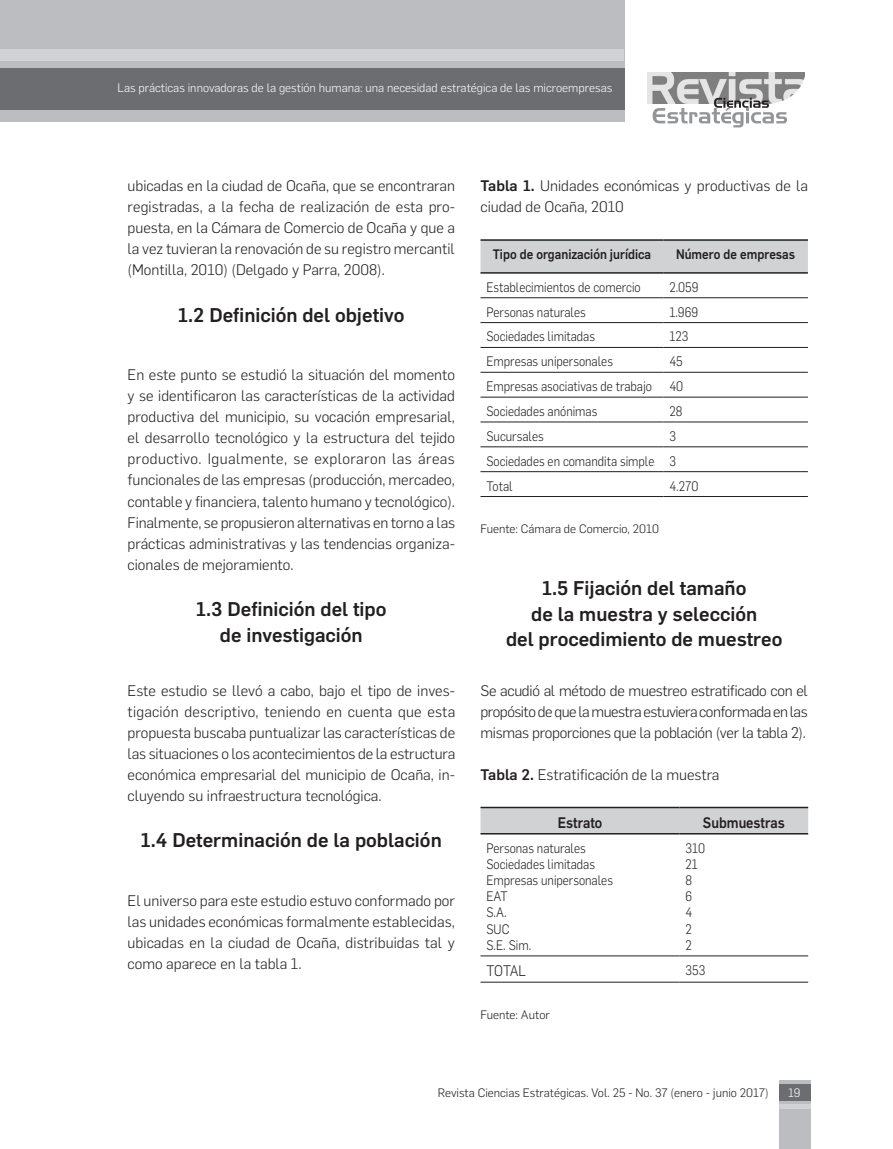
<style>
.page{position:relative;width:893px;height:1149px;background:#fff}
.page>*{position:absolute;margin:0;border:0;box-sizing:border-box;transform-origin:0 0}
.subtitulo_2{font:500 19.5px/25.5px "Flama";color:#231f20;text-align:center}
.corrido{font:300 15px/21px "Flama";color:#231f20;text-align:justify}
.titulos_tabla{font:500 15px "Flama";color:#231f20;scale:.9 1}
.tabla{font:300 15px "Flama";letter-spacing:-.015em;color:#231f20;scale:.9 1}
.tabla-2{font:300 13.5px "Flama";color:#231f20;scale:.9 1}
.titulos_tabla-2{font:500 13.5px "Flama";color:#231f20;scale:.9 1}
.fuente_gráficas{font:300 12px "Flama";color:#231f20}
.t1{font:300 12px "Flama";color:#fff}
.s1{font-weight:500}
</style>
<div class="page">
<div style="left:0;top:0;width:625px;height:122px;background:#bcbdc0"></div>
<img style="left:647px;top:72px;width:157px;height:31px">
<svg style="left:653px;top:98px;width:134px;height:29px"></svg>
<div style="left:0;top:68px;width:625px;height:41px;background:#6c6d70"></div>
<div style="left:0;top:49px;width:624px;height:12px;background:#d1d2d4"></div>
<div style="left:779px;top:1079px;width:31px;height:69px;background:#bcbdc0"></div>
<svg style="left:779px;top:1104px;width:31px;height:3px"></svg>
<div style="left:779px;top:1083px;width:31px;height:16px;background:#6c6d70"></div>
<div style="left:480px;top:241px;width:328px;height:31px;background:#d1d2d4"></div>
<hr style="left:480px;top:239px;width:183px;height:2px;background:#231f20">
<hr style="left:663px;top:239px;width:145px;height:2px;background:#231f20">
<hr style="left:480px;top:272px;width:183px;height:1px;background:#231f20">
<hr style="left:663px;top:272px;width:145px;height:1px;background:#231f20">
<hr style="left:480px;top:297px;width:183px;height:1px;background:#231f20">
<hr style="left:663px;top:297px;width:145px;height:1px;background:#231f20">
<hr style="left:480px;top:322px;width:183px;height:1px;background:#231f20">
<hr style="left:663px;top:322px;width:145px;height:1px;background:#231f20">
<hr style="left:480px;top:347px;width:183px;height:1px;background:#231f20">
<hr style="left:663px;top:347px;width:145px;height:1px;background:#231f20">
<hr style="left:480px;top:372px;width:183px;height:1px;background:#231f20">
<hr style="left:663px;top:372px;width:145px;height:1px;background:#231f20">
<hr style="left:480px;top:396px;width:183px;height:1px;background:#231f20">
<hr style="left:663px;top:396px;width:145px;height:1px;background:#231f20">
<hr style="left:480px;top:421px;width:183px;height:1px;background:#231f20">
<hr style="left:663px;top:421px;width:145px;height:1px;background:#231f20">
<hr style="left:480px;top:446px;width:183px;height:1px;background:#231f20">
<hr style="left:663px;top:446px;width:145px;height:1px;background:#231f20">
<hr style="left:480px;top:471px;width:183px;height:1px;background:#231f20">
<hr style="left:663px;top:471px;width:145px;height:1px;background:#231f20">
<hr style="left:480px;top:496px;width:183px;height:1px;background:#231f20">
<hr style="left:663px;top:496px;width:145px;height:1px;background:#231f20">
<div style="left:480px;top:808px;width:328px;height:24px;background:#d1d2d4"></div>
<hr style="left:480px;top:806px;width:200px;height:2px;background:#231f20">
<hr style="left:680px;top:806px;width:128px;height:2px;background:#231f20">
<hr style="left:480px;top:832px;width:200px;height:2px;background:#231f20">
<hr style="left:680px;top:832px;width:128px;height:2px;background:#231f20">
<hr style="left:480px;top:955px;width:200px;height:1px;background:#231f20">
<hr style="left:680px;top:955px;width:128px;height:1px;background:#231f20">
<hr style="left:480px;top:981px;width:200px;height:1px;background:#231f20">
<hr style="left:680px;top:981px;width:128px;height:1px;background:#231f20">
<p class="t1" style="left:117px;top:80px;width:496px">Las prácticas innovadoras de la gestión humana: una necesidad estratégica de las microempresas</p>
<p class="corrido" style="left:128px;top:174px;width:329px">ubicadas en la ciudad de Ocaña, que se encontraran registradas, a la fecha de realización de esta pro&shy;puesta, en la Cámara de Comercio de Ocaña y que a la vez tuvieran la renovación de su registro mercantil (Montilla, 2010) (Delgado y Parra, 2008).</p>
<p class="subtitulo_2" style="left:178px;top:300px;width:228px">1.2 Definición del objetivo</p>
<p class="corrido" style="left:128px;top:363px;width:329px">En este punto se estudió la situación del momento y se identificaron las características de la actividad productiva del municipio, su vocación empresarial, el desarrollo tecnológico y la estructura del tejido productivo. Igualmente, se exploraron las áreas funcionales de las empresas (producción, mercadeo, contable y financiera, talento humano y tecnológico).<br>Finalmente, se propusieron alternativas en torno a las prácticas administrativas y las tendencias organiza&shy;cionales de mejoramiento.</p>
<p class="subtitulo_2" style="left:196px;top:594px;width:192px">1.3 Definición del tipo de investigación</p>
<p class="corrido" style="left:128px;top:678px;width:329px">Este estudio se llevó a cabo, bajo el tipo de inves&shy;tigación descriptivo, teniendo en cuenta que esta propuesta buscaba puntualizar las características de las situaciones o los acontecimientos de la estructura económica empresarial del municipio de Ocaña, in&shy;cluyendo su infraestructura tecnológica.</p>
<p class="subtitulo_2" style="left:141px;top:825px;width:302px">1.4 Determinación de la población</p>
<p class="corrido" style="left:128px;top:888px;width:329px">El universo para este estudio estuvo conformado por las unidades económicas formalmente establecidas, ubicadas en la ciudad de Ocaña, distribuidas tal y como aparece en la tabla 1.</p>
<p class="corrido" style="left:480px;top:174px;width:329px"><span class="s1">Tabla 1.</span> Unidades económicas y productivas de la ciudad de Ocaña, 2010</p>
<p class="titulos_tabla-2" style="left:493px;top:244px;width:178px">Tipo de organización jurídica</p>
<p class="titulos_tabla-2" style="left:676px;top:244px;width:134px">Número de empresas</p>
<p class="tabla-2" style="left:486px;top:278px;width:173px">Establecimientos de comercio</p>
<p class="tabla-2" style="left:669px;top:278px;width:34px">2.059</p>
<p class="tabla-2" style="left:486px;top:302px;width:112px">Personas naturales</p>
<p class="tabla-2" style="left:669px;top:302px;width:33px">1.969</p>
<p class="tabla-2" style="left:486px;top:327px;width:122px">Sociedades limitadas</p>
<p class="tabla-2" style="left:669px;top:327px;width:22px">123</p>
<p class="tabla-2" style="left:486px;top:352px;width:142px">Empresas unipersonales</p>
<p class="tabla-2" style="left:669px;top:352px;width:16px">45</p>
<p class="tabla-2" style="left:486px;top:377px;width:185px">Empresas asociativas de trabajo</p>
<p class="tabla-2" style="left:669px;top:377px;width:17px">40</p>
<p class="tabla-2" style="left:486px;top:402px;width:125px">Sociedades anónimas</p>
<p class="tabla-2" style="left:669px;top:402px;width:16px">28</p>
<p class="tabla-2" style="left:486px;top:427px;width:65px">Sucursales</p>
<p class="tabla-2" style="left:669px;top:427px;width:9px">3</p>
<p class="tabla-2" style="left:486px;top:451px;width:188px">Sociedades en comandita simple</p>
<p class="tabla-2" style="left:669px;top:451px;width:9px">3</p>
<p class="tabla-2" style="left:486px;top:476px;width:31px">Total</p>
<p class="tabla-2" style="left:669px;top:476px;width:34px">4.270</p>
<p class="fuente_gráficas" style="left:480px;top:520px;width:180px">Fuente: Cámara de Comercio, 2010</p>
<p class="subtitulo_2" style="left:506px;top:573px;width:278px">1.5 Fijación del tamaño<br>de la muestra y selección<br>del procedimiento de muestreo</p>
<p class="corrido" style="left:480px;top:678px;width:329px">Se acudió al método de muestreo estratificado con el propósito de que la muestra estuviera conformada en las mismas proporciones que la población (ver la tabla 2).</p>
<p class="corrido" style="left:480px;top:762px;width:240px"><span class="s1">Tabla 2.</span> Estratificación de la muestra</p>
<p class="titulos_tabla" style="left:558px;top:811px;width:51px">Estrato</p>
<p class="titulos_tabla" style="left:703px;top:811px;width:92px">Submuestras</p>
<p class="tabla-2" style="left:486px;top:838px;width:112px">Personas naturales</p>
<p class="tabla-2" style="left:486px;top:854px;width:122px">Sociedades limitadas</p>
<p class="tabla-2" style="left:486px;top:870px;width:142px">Empresas unipersonales</p>
<p class="tabla-2" style="left:486px;top:887px;width:25px">EAT</p>
<p class="tabla-2" style="left:486px;top:903px;width:24px">S.A.</p>
<p class="tabla-2" style="left:486px;top:919px;width:27px">SUC</p>
<p class="tabla-2" style="left:486px;top:935px;width:51px">S.E. Sim.</p>
<p class="tabla-2" style="left:686px;top:838px;width:23px">310</p>
<p class="tabla-2" style="left:686px;top:854px;width:15px">21</p>
<p class="tabla-2" style="left:686px;top:870px;width:9px">8</p>
<p class="tabla-2" style="left:686px;top:887px;width:9px">6</p>
<p class="tabla-2" style="left:686px;top:903px;width:9px">4</p>
<p class="tabla-2" style="left:686px;top:919px;width:9px">2</p>
<p class="tabla-2" style="left:686px;top:935px;width:9px">2</p>
<p class="tabla" style="left:486px;top:960px;width:45px">TOTAL</p>
<p class="tabla-2" style="left:686px;top:960px;width:23px">353</p>
<p class="fuente_gráficas" style="left:480px;top:1005px;width:71px">Fuente: Autor</p>
<p class="fuente_gráficas" style="left:438px;top:1084px;width:332px">Revista Ciencias Estratégicas. Vol. 25 - No. 37 (enero - junio 2017)</p>
<p class="t1" style="left:788px;top:1084px;width:14px">19</p>
</div>
